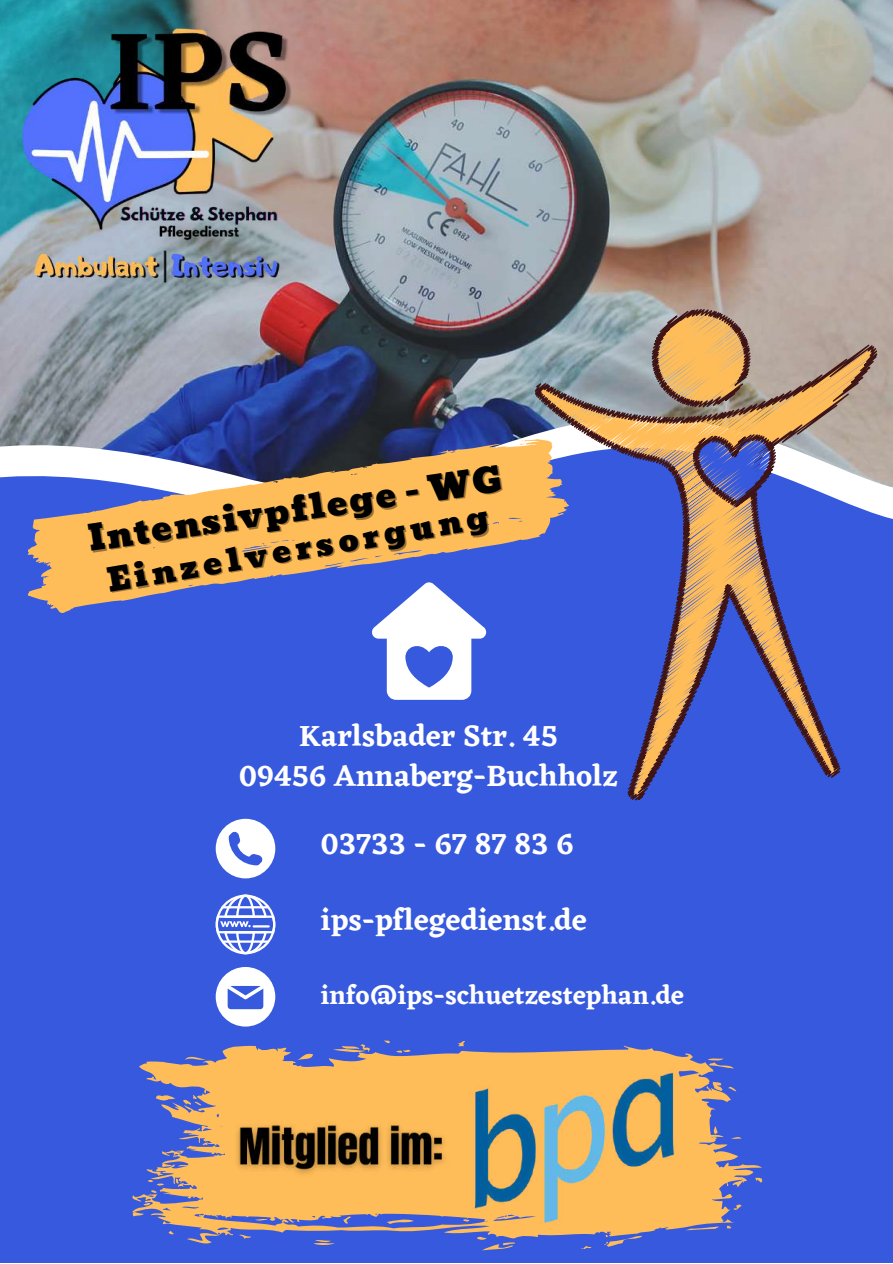
<style>
.page{position:relative;width:893px;height:1264px;background:#fff}
.page>*{position:absolute;margin:0;border:0;box-sizing:border-box;transform-origin:0 0}
.t1{font:34.5px "Bevan";color:#000}
.t2{font:31.5px "Bevan";color:#000}
.t3{font:600 30.3px/39.9px "Eczar";color:#fff;text-align:center}
.t4{font:600 26.55px "Eczar";color:#fff}
</style>
<div class="page">
<img style="left:0;top:0;width:892px;height:415px">
<svg style="left:0;top:415px;width:533px;height:31px;background:#3f4c7c"></svg>
<div style="left:0;top:446px;width:533px;height:212px;background:#3659dd"></div>
<div style="left:0;top:658px;width:892px;height:604px;background:#3659dd"></div>
<svg style="left:216px;top:818px;width:59px;height:60px"></svg>
<svg style="left:216px;top:967px;width:59px;height:59px"></svg>
<svg style="left:216px;top:894px;width:59px;height:60px"></svg>
<svg style="left:536px;top:347px;width:356px;height:311px;background:#838dc3"></svg>
<svg style="left:533px;top:369px;width:112px;height:432px"></svg>
<svg style="left:541px;top:304px;width:341px;height:489px"></svg>
<svg style="left:132px;top:1040px;width:631px;height:210px"></svg>
<img style="left:470px;top:1068px;width:207px;height:158px">
<img style="left:1px;top:0;width:310px;height:310px">
<svg style="left:15px;top:432px;width:558px;height:187px;background:#a6928f"></svg>
<svg style="left:371px;top:582px;width:115px;height:118px"></svg>
<img style="left:227px;top:1106px;width:228px;height:87px">
<p class="t1" style="left:84px;top:511px;width:419px;rotate:-8deg">Intensivpflege - WG</p>
<p class="t2" style="left:103px;top:557px;width:388px;rotate:-10deg">Einzelversorgung</p>
<p class="t3" style="left:239px;top:715px;width:380px">Karlsbader Str. 45<br>09456 Annaberg-Buchholz</p>
<p class="t3" style="left:321px;top:823px;width:254px">03733 - 67 87 83 6</p>
<p class="t3" style="left:321px;top:899px;width:267px">ips-pflegedienst.de</p>
<p class="t4" style="left:321px;top:979px;width:364px">info@ips-schuetzestephan.de</p>
</div>
